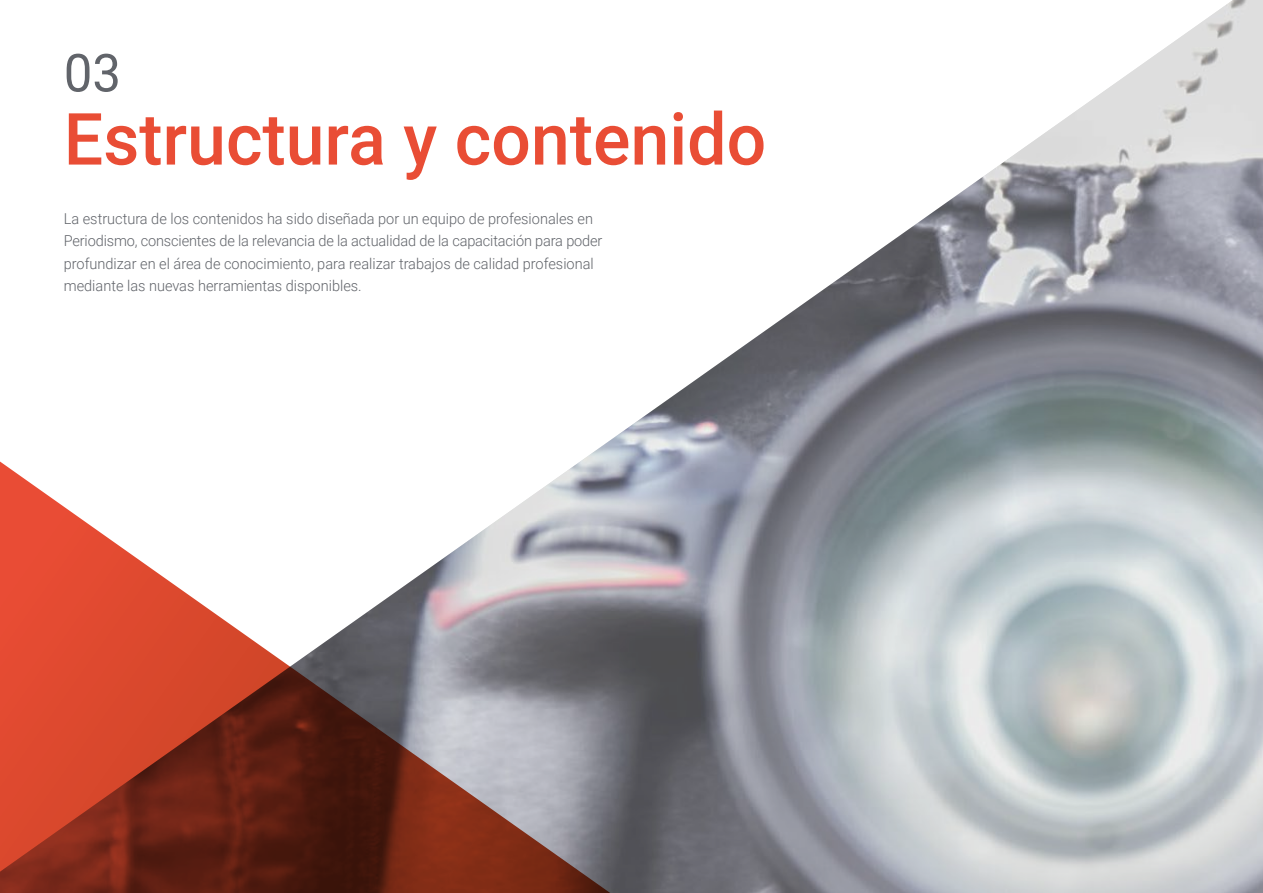
<style>
.page{position:relative;width:1263px;height:893px;background:#fff}
.page>*{position:absolute;margin:0;border:0;box-sizing:border-box;transform-origin:0 0}
.t1{font:500 72px "Roboto";color:#e94d35}
.t2{font:52.5px "Roboto";color:#61646a}
.t3{font:300 15px/22.5px "Roboto";color:#61646a}
</style>
<div class="page">
<img style="left:602px;top:0;width:661px;height:893px">
<svg style="left:0;top:446px;width:640px;height:447px"></svg>
<h2 class="t2" style="left:64px;top:36px;width:59px">03</h2>
<h1 class="t1" style="left:64px;top:89px;width:704px">Estructura y contenido</h1>
<p class="t3" style="left:64px;top:207px;width:540px">La estructura de los contenidos ha sido diseñada por un equipo de profesionales en Periodismo, conscientes de la relevancia de la actualidad de la capacitación para poder profundizar en el área de conocimiento, para realizar trabajos de calidad profesional mediante las nuevas herramientas disponibles.</p>
</div>
